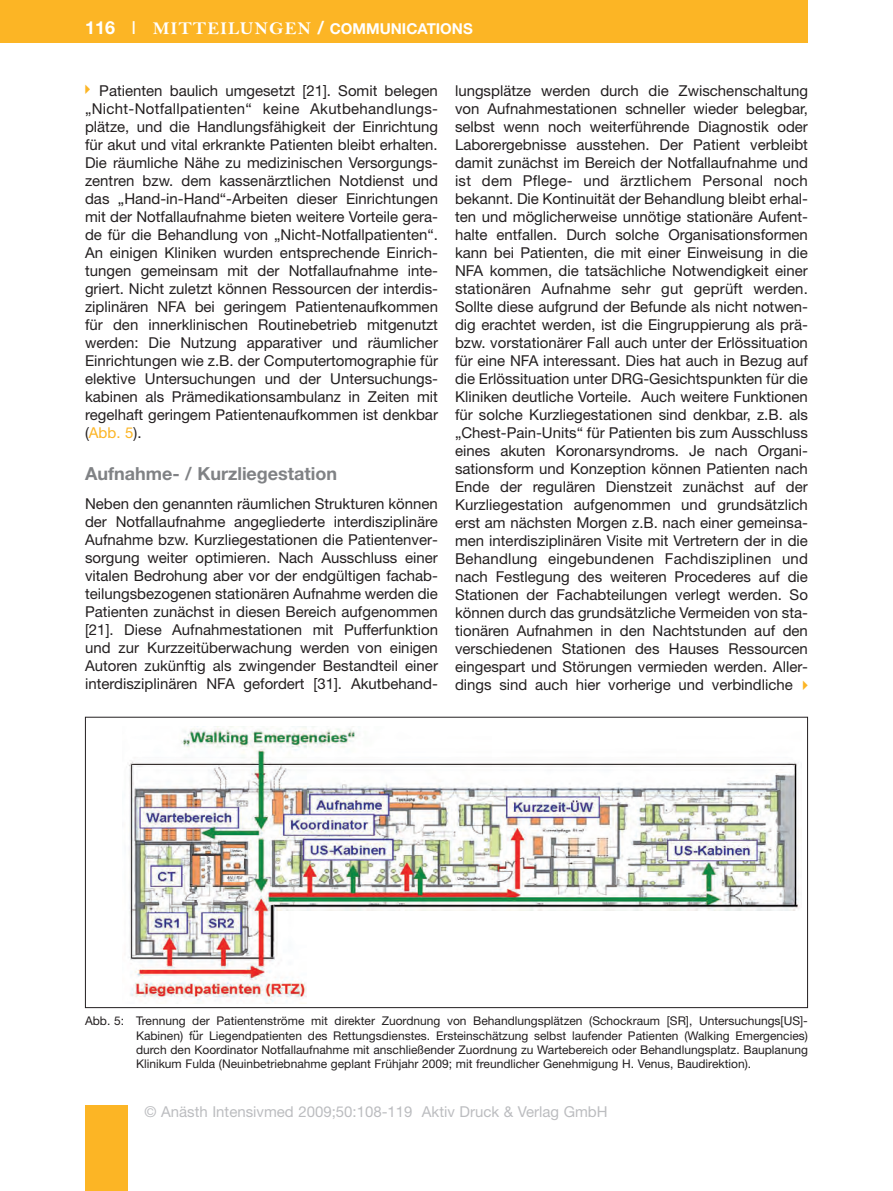
<style>
.page{position:relative;width:893px;height:1191px;background:#fff}
.page>*{position:absolute;margin:0;border:0;box-sizing:border-box;transform-origin:0 0}
.t1{font:700 18px "Helvetica Neue";color:#808285}
.t2{font:15px/18px "Helvetica Neue";color:#231f20;text-align:justify}
.t3{font:15px "Helvetica Neue";color:#bcbdc0}
.t4{font:700 15px "Helvetica Neue";color:#fff}
.t5{font:12px/14.2px "Helvetica Neue";color:#231f20;text-align:justify}
.s1{font-size:18px}
.s2{font-weight:400;font-size:18px}
.s3{font-family:"Bell MT Bold";font-weight:400;font-size:18px}
.s4{color:#fcb525}
.s5{font-family:"Hira Kaku Pro W6"}
</style>
<div class="page">
<div style="left:0;top:0;width:808px;height:43px;background:#fcb525"></div>
<div style="left:85px;top:1106px;width:43px;height:85px;background:#fcb525"></div>
<img style="left:128px;top:726px;width:671px;height:276px">
<p class="t4" style="left:85px;top:23px;width:389px"><span class="s1">116</span> <span class="s2">I</span> <span class="s3">MITTEILUNGEN</span> <span class="s1">/</span> COMMUNICATIONS</p>
<p class="t2" style="left:85px;top:83px;width:354px;text-indent:14px">Patienten baulich umgesetzt [21]. Somit belegen „Nicht-Notfallpatienten“ keine Akutbehand lungs - plätze, und die Handlungsfähigkeit der Einrich tung für akut und vital erkrankte Patienten bleibt erhalten.<br>Die räumliche Nähe zu medizinischen Versorgungs - zentren bzw. dem kassenärztlichen Notdienst und das „Hand-in-Hand“-Arbeiten dieser Einrichtungen mit der Notfallaufnahme bieten weitere Vorteile gera&shy;de für die Behandlung von „Nicht-Notfallpatienten“.<br>An einigen Kliniken wurden entsprechende Einrich - tungen gemeinsam mit der Notfallaufnahme inte&shy;griert. Nicht zuletzt können Ressourcen der interdis&shy;ziplinären NFA bei geringem Patientenaufkommen für den innerklinischen Routinebetrieb mitgenutzt werden: Die Nutzung apparativer und räumlicher Einrichtungen wie z.B. der Computertomographie für elektive Untersuchungen und der Untersuchungs - kabinen als Prämedikationsambulanz in Zeiten mit regelhaft geringem Patientenaufkommen ist denkbar (<span class="s4">Abb. 5</span>).</p>
<p class="t1" style="left:85px;top:467px;width:254px">Aufnahme- / Kurzliegestation</p>
<p class="t2" style="left:85px;top:496px;width:354px">Neben den genannten räumlichen Strukturen können der Notfallaufnahme angegliederte interdisziplinäre Aufnahme bzw. Kurzliegestationen die Patienten ver - sorgung weiter optimieren. Nach Ausschluss einer vitalen Bedrohung aber vor der endgültigen fachab&shy;teilungsbezogenen stationären Aufnahme werden die Patienten zunächst in diesen Bereich aufgenommen [21]. Diese Aufnahmestationen mit Pufferfunktion und zur Kurzzeitüberwachung werden von einigen Autoren zukünftig als zwingender Bestandteil einer interdisziplinären NFA gefordert [31]. Akutbehand -</p>
<p class="t2" style="left:455px;top:83px;width:354px">lungsplätze werden durch die Zwischenschaltung von Aufnahmestationen schneller wieder belegbar, selbst wenn noch weiterführende Diagnostik oder Laborergebnisse ausstehen. Der Patient verbleibt damit zunächst im Bereich der Notfallaufnahme und ist dem Pflege- und ärztlichem Personal noch bekannt. Die Kontinuität der Behandlung bleibt erhal&shy;ten und möglicherweise unnötige stationäre Aufent - halte entfallen. Durch solche Organisations formen kann bei Patienten, die mit einer Einweisung in die NFA kommen, die tatsächliche Notwendigkeit einer stationären Aufnahme sehr gut geprüft werden.<br>Sollte diese aufgrund der Befunde als nicht notwen&shy;dig erachtet werden, ist die Eingruppierung als prä&shy;bzw. vorstationärer Fall auch unter der Erlössituation für eine NFA interessant. Dies hat auch in Bezug auf die Erlössituation unter DRG-Gesichtspunkten für die Kliniken deutliche Vorteile. Auch weitere Funktionen für solche Kurzliegestationen sind denkbar, z.B. als „Chest-Pain-Units“ für Patienten bis zum Ausschluss eines akuten Koronarsyndroms. Je nach Organi - sations form und Konzeption können Patienten nach Ende der regulären Dienstzeit zunächst auf der Kurzliegestation aufgenommen und grundsätzlich erst am nächsten Morgen z.B. nach einer gemeinsa&shy;men interdisziplinären Visite mit Vertretern der in die Behandlung eingebundenen Fachdisziplinen und nach Festlegung des weiteren Procederes auf die Stationen der Fachabteilungen verlegt werden. So können durch das grundsätzliche Vermeiden von sta&shy;tionären Aufnahmen in den Nachtstunden auf den verschiedenen Stationen des Hauses Ressourcen eingespart und Störungen vermieden werden. Aller - dings sind auch hier vorherige und verbindliche</p>
<p class="t5" style="left:136px;top:1015px;width:673px;text-indent:-51px">Abb. 5: Trennung der Patientenströme mit direkter Zuordnung von Behandlungsplätzen (Schockraum [SR], Untersuchungs[US]- Kabinen) fu<span class="s5">̈</span>r Liegendpatienten des Rettungsdienstes. Ersteinschätzung selbst laufender Patienten (Walking Emergencies) durch den Koordinator Notfallaufnahme mit anschließender Zuordnung zu Wartebereich oder Behandlungsplatz. Bauplanung Klinikum Fulda (Neuinbetriebnahme geplant Frühjahr 2009; mit freundlicher Genehmigung H. Venus, Baudirektion).</p>
<p class="t3" style="left:145px;top:1106px;width:465px">© Anästh Intensivmed 2009;50:108-119 Aktiv Druck &amp; Verlag GmbH</p>
</div>
